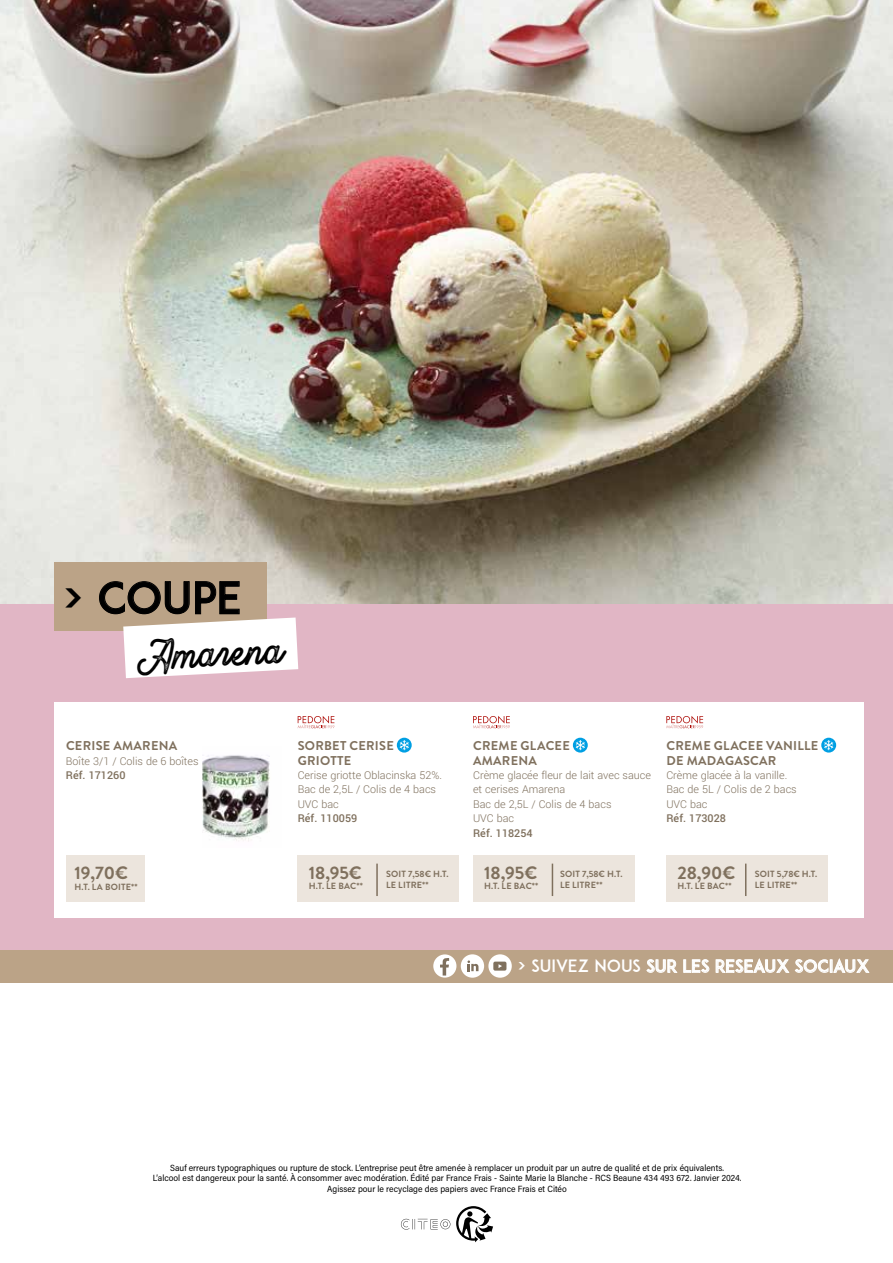
<style>
.page{position:relative;width:893px;height:1263px;background:#fff}
.page>*{position:absolute;margin:0;border:0;box-sizing:border-box;transform-origin:0 0}
.t1{font:43.35px "ADAM.CGPRO";letter-spacing:-.005em;color:#000}
.t2{font:36.15px "Brandon Smith Stamp";color:#000}
.t3{font:700 18px "Brandon Grotesque";color:#7f705d}
.t4{font:16.8px "ADAM.CGPRO";color:#fff}
.t5{font:700 12.75px/15px "Brandon Grotesque";letter-spacing:.02em;color:#7f705d}
.t6{font:300 12px/14.4px "Yantramanav";color:#7f705d}
.t7{font:500 12px "Yantramanav";color:#7f705d}
.t8{font:9px/10.5px "Acumin Variable Concept";color:#000;text-align:center}
.t9{font:700 9px/10.8px "Brandon Grotesque";letter-spacing:.02em;color:#7f705d}
</style>
<div class="page">
<div style="left:0;top:949px;width:893px;height:34px;background:#bba387"></div>
<div style="left:433px;top:954px;width:23px;height:23px;background:#fff;border-radius:50%"></div>
<svg style="left:440px;top:958px;width:9px;height:17px"></svg>
<svg style="left:488px;top:954px;width:24px;height:24px"></svg>
<svg style="left:493px;top:961px;width:13px;height:9px"></svg>
<div style="left:461px;top:954px;width:23px;height:24px;background:#fff;border-radius:50%"></div>
<svg style="left:467px;top:960px;width:11px;height:11px"></svg>
<svg style="left:456px;top:1206px;width:37px;height:36px"></svg>
<svg style="left:401px;top:1219px;width:49px;height:10px"></svg>
<div style="left:0;top:392px;width:893px;height:557px;background:#e1b6c5"></div>
<img style="left:0;top:0;width:893px;height:604px">
<div style="left:54px;top:562px;width:213px;height:69px;background:#bba387"></div>
<svg style="left:123px;top:617px;width:175px;height:61px"></svg>
<div style="left:54px;top:702px;width:809px;height:215px;background:#fff"></div>
<div style="left:298px;top:855px;width:161px;height:46px;background:#ece5dd"></div>
<div style="left:473px;top:855px;width:161px;height:46px;background:#ece5dd"></div>
<div style="left:666px;top:855px;width:162px;height:46px;background:#ece5dd"></div>
<img style="left:202px;top:755px;width:68px;height:87px">
<div style="left:66px;top:855px;width:79px;height:46px;background:#ece5dd"></div>
<div style="left:397px;top:738px;width:15px;height:14px;background:#009fe3;border-radius:50%"></div>
<svg style="left:400px;top:740px;width:9px;height:10px"></svg>
<div style="left:573px;top:738px;width:15px;height:14px;background:#009fe3;border-radius:50%"></div>
<svg style="left:576px;top:740px;width:9px;height:10px"></svg>
<svg style="left:821px;top:738px;width:15px;height:14px"></svg>
<svg style="left:824px;top:740px;width:9px;height:10px"></svg>
<hr style="left:376px;top:864px;width:2px;height:32px;background:#7f705d">
<hr style="left:552px;top:864px;width:1px;height:32px;background:#7f705d">
<hr style="left:745px;top:864px;width:1px;height:32px;background:#7f705d">
<svg style="left:298px;top:716px;width:36px;height:12px"></svg>
<svg style="left:473px;top:716px;width:37px;height:12px"></svg>
<svg style="left:666px;top:716px;width:37px;height:12px"></svg>
<h1 class="t1" style="left:62px;top:571px;width:181px">&gt; COUPE</h1>
<h2 class="t2" style="left:135px;top:629px;width:149px;rotate:-3deg">Amarena</h2>
<h3 class="t5" style="left:66px;top:739px;width:113px">CERISE AMARENA</h3>
<h3 class="t6" style="left:66px;top:754px;width:134px">Boîte 3/1 / Colis de 6 boîtes</h3>
<h3 class="t7" style="left:66px;top:768px;width:61px">Réf. 171260</h3>
<h3 class="t3" style="left:74px;top:860px;width:55px">19,70€</h3>
<p class="t9" style="left:74px;top:881px;width:65px">H.T. LA BOITE**</p>
<h3 class="t5" style="left:298px;top:738px;width:98px">SORBET CERISE<br>GRIOTTE</h3>
<h3 class="t6" style="left:298px;top:768px;width:146px">Cerise griotte Oblacinska 52%.<br>Bac de 2,5L / Colis de 4 bacs<br>UVC bac</h3>
<h3 class="t7" style="left:298px;top:811px;width:61px">Réf. 110059</h3>
<h3 class="t5" style="left:473px;top:738px;width:98px">CREME GLACEE<br>AMARENA</h3>
<h3 class="t6" style="left:473px;top:768px;width:180px">Crème glacée fleur de lait avec sauce et cerises Amarena<br>Bac de 2,5L / Colis de 4 bacs<br>UVC bac</h3>
<h3 class="t7" style="left:473px;top:825px;width:61px">Réf. 118254</h3>
<h3 class="t5" style="left:666px;top:738px;width:153px">CREME GLACEE VANILLE<br>DE MADAGASCAR</h3>
<h3 class="t6" style="left:666px;top:768px;width:132px">Crème glacée à la vanille.<br>Bac de 5L / Colis de 2 bacs<br>UVC bac</h3>
<h3 class="t7" style="left:666px;top:811px;width:61px">Réf. 173028</h3>
<h3 class="t3" style="left:309px;top:860px;width:55px">18,95€</h3>
<p class="t9" style="left:309px;top:881px;width:56px">H.T. LE BAC**</p>
<h3 class="t3" style="left:484px;top:860px;width:55px">18,95€</h3>
<p class="t9" style="left:484px;top:881px;width:56px">H.T. LE BAC**</p>
<h3 class="t3" style="left:677px;top:860px;width:59px">28,90€</h3>
<p class="t9" style="left:677px;top:881px;width:56px">H.T. LE BAC**</p>
<p class="t9" style="left:386px;top:869px;width:64px">SOIT 7,58€ H.T.<br>LE LITRE**</p>
<p class="t9" style="left:560px;top:869px;width:64px">SOIT 7,58€ H.T.<br>LE LITRE**</p>
<p class="t9" style="left:755px;top:869px;width:64px">SOIT 5,78€ H.T.<br>LE LITRE**</p>
<h3 class="t4" style="left:517px;top:956px;width:354px">&gt; SUIVEZ NOUS SUR LES RESEAUX SOCIAUX</h3>
<p class="t8" style="left:153px;top:1162px;width:590px">Sauf erreurs typographiques ou rupture de stock. L’entreprise peut être amenée à remplacer un produit par un autre de qualité et de prix équivalents.<br>L’alcool est dangereux pour la santé. À consommer avec modération. Édité par France Frais - Sainte Marie la Blanche - RCS Beaune 434 493 672. Janvier 2024.<br>Agissez pour le recyclage des papiers avec France Frais et Citéo</p>
</div>
